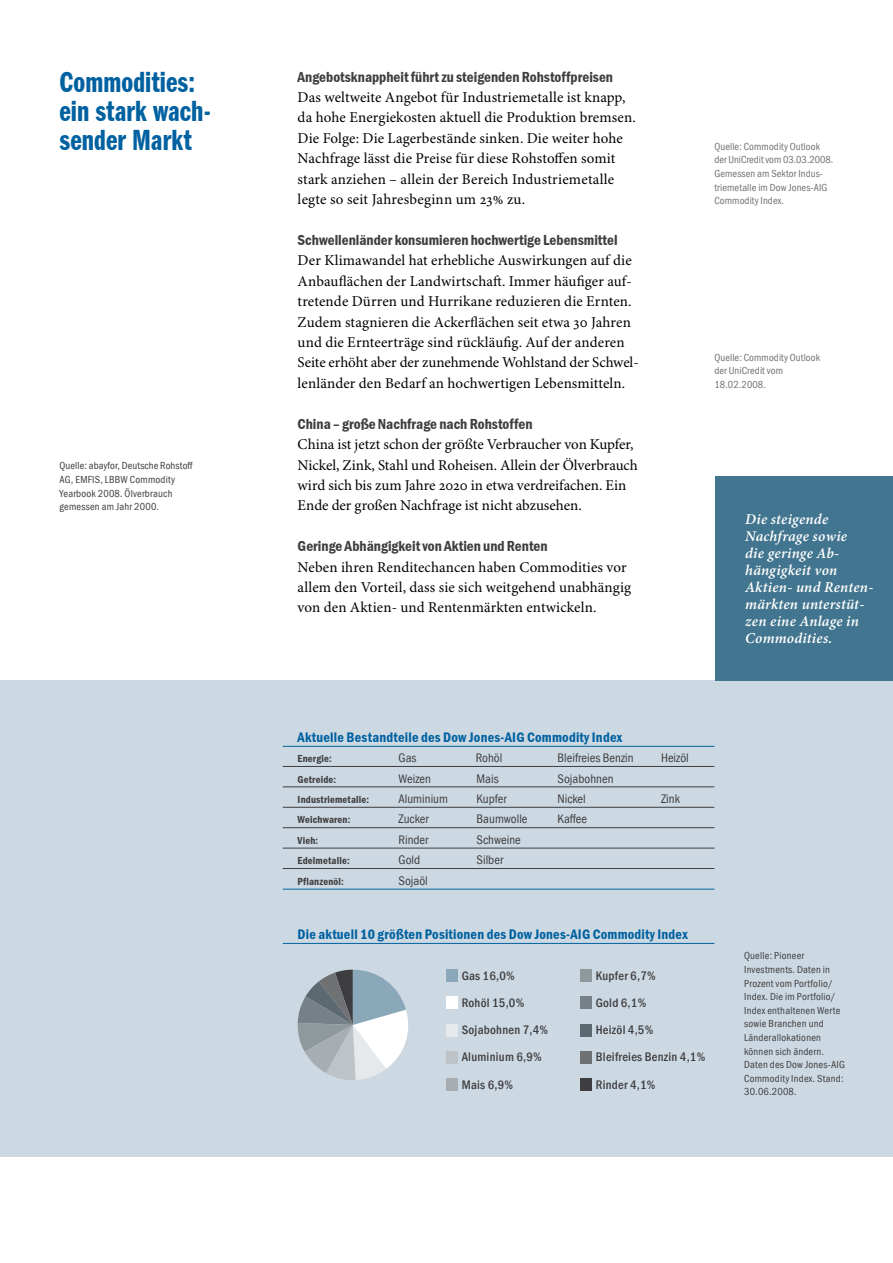
<style>
.page{position:relative;width:893px;height:1263px;background:#fff}
.page>*{position:absolute;margin:0;border:0;box-sizing:border-box;transform-origin:0 0}
.t1{font:30px/29px "PI Franklin Gothic Demi Comp";letter-spacing:.005em;color:#0061a1}
.t2{font:15px/20.4px "PI Minion";letter-spacing:.005em;color:#000}
.t3{font:600 condensed 15px "PI Franklin Gothic";color:#3e3e40}
.t4{font:italic 600 15px/17px "PI Minion";letter-spacing:.015em;color:#fff}
.t5{font:600 condensed 14.25px "PI Franklin Gothic";letter-spacing:.015em;color:#0061a1}
.t6{font:condensed 12.75px "PI Franklin Gothic";color:#3e3e40}
.t7{font:500 condensed 12.75px/27.2px "PI Franklin Gothic";letter-spacing:.02em;color:#3e3e40}
.t8{font:condensed 10.5px/13.6px "PI Franklin Gothic";letter-spacing:.02em;color:#3e3e40}
.t9{font:condensed 10.5px/13.6px "PI Franklin Gothic";letter-spacing:.01em;color:#707173}
.t10{font:600 condensed 10.5px "PI Franklin Gothic";letter-spacing:.015em;color:#3e3e40}
</style>
<div class="page">
<div style="left:0;top:680px;width:893px;height:477px;background:#cdd9e2"></div>
<div style="left:715px;top:476px;width:178px;height:204px;background:#42758f"></div>
<hr style="left:283px;top:943px;width:431px;height:1px;background:#0061a1">
<hr style="left:283px;top:746px;width:431px;height:1px;background:#0061a1">
<hr style="left:283px;top:766px;width:431px;height:1px;background:#3e3e40">
<hr style="left:283px;top:787px;width:431px;height:1px;background:#3e3e40">
<hr style="left:283px;top:807px;width:431px;height:1px;background:#3e3e40">
<hr style="left:283px;top:827px;width:431px;height:1px;background:#3e3e40">
<hr style="left:283px;top:848px;width:431px;height:1px;background:#3e3e40">
<hr style="left:283px;top:868px;width:431px;height:1px;background:#3e3e40">
<hr style="left:283px;top:889px;width:431px;height:1px;background:#0061a1">
<div style="left:446px;top:969px;width:11px;height:13px;background:#8ba8ba"></div>
<div style="left:446px;top:996px;width:11px;height:13px;background:#fff"></div>
<div style="left:446px;top:1024px;width:11px;height:12px;background:#e5e9ec"></div>
<div style="left:446px;top:1051px;width:11px;height:13px;background:#bdc3c7"></div>
<div style="left:446px;top:1078px;width:11px;height:13px;background:#a6aeb3"></div>
<div style="left:580px;top:969px;width:11px;height:13px;background:#8f989d"></div>
<div style="left:580px;top:996px;width:11px;height:13px;background:#768187"></div>
<div style="left:580px;top:1024px;width:11px;height:12px;background:#5d6971"></div>
<div style="left:580px;top:1051px;width:11px;height:13px;background:#707173"></div>
<div style="left:580px;top:1078px;width:11px;height:13px;background:#3e3e40"></div>
<svg style="left:297px;top:970px;width:111px;height:110px"></svg>
<h1 class="t1" style="left:60px;top:68px;width:153px">Commodities: ein stark wach&shy;sender Markt</h1>
<p class="t8" style="left:60px;top:459px;width:135px">Quelle: abayfor, Deutsche Rohstoff<br>AG, EMFIS, LBBW Commodity<br>Yearbook 2008. Ölverbrauch gemessen am Jahr 2000.</p>
<p class="t3" style="left:298px;top:68px;width:317px">Angebotsknappheit führt zu steigenden Rohstoffpreisen</p>
<p class="t2" style="left:298px;top:88px;width:340px">Das weltweite Angebot für Industriemetalle ist knapp, da hohe Energiekosten aktuell die Produktion bremsen.<br>Die Folge: Die Lagerbestände sinken. Die weiter hohe Nachfrage lässt die Preise für diese Rohstoffen somit stark anziehen – allein der Bereich Industriemetalle legte so seit Jahresbeginn um 23% zu.</p>
<p class="t3" style="left:298px;top:231px;width:321px">Schwellenländer konsumieren hochwertige Lebensmittel</p>
<p class="t2" style="left:298px;top:251px;width:342px">Der Klimawandel hat erhebliche Auswirkungen auf die Anbauflächen der Landwirtschaft. Immer häufiger auf&shy;tretende Dürren und Hurrikane reduzieren die Ernten.<br>Zudem stagnieren die Ackerflächen seit etwa 30 Jahren und die Ernteerträge sind rückläufig. Auf der anderen Seite erhöht aber der zunehmende Wohlstand der Schwel&shy;lenländer den Bedarf an hochwertigen Lebensmitteln.</p>
<p class="t3" style="left:298px;top:415px;width:236px">China – große Nachfrage nach Rohstoffen</p>
<p class="t2" style="left:298px;top:435px;width:342px">China ist jetzt schon der größte Verbraucher von Kupfer, Nickel, Zink, Stahl und Roheisen. Allein der Ölverbrauch wird sich bis zum Jahre 2020 in etwa verdreifachen. Ein Ende der großen Nachfrage ist nicht abzusehen.</p>
<p class="t3" style="left:298px;top:537px;width:252px">Geringe Abhängigkeit von Aktien und Renten</p>
<p class="t2" style="left:298px;top:557px;width:335px">Neben ihren Renditechancen haben Commodities vor allem den Vorteil, dass sie sich weitgehend unabhängig von den Aktien- und Rentenmärkten entwickeln.</p>
<p class="t9" style="left:714px;top:140px;width:121px">Quelle: Commodity Outlook der UniCredit vom 03.03.2008.<br>Gemessen am Sektor Indus&shy;triemetalle im Dow Jones-AIG<br>Commodity Index.</p>
<p class="t9" style="left:714px;top:350px;width:107px">Quelle: Commodity Outlook der UniCredit vom<br>18.02.2008.</p>
<p class="t4" style="left:745px;top:512px;width:130px">Die steigende<br>Nachfrage sowie<br>die geringe Ab&shy;hängigkeit von<br>Aktien- und Renten&shy;märkten unterstüt&shy;zen eine Anlage in<br>Commodities.</p>
<p class="t5" style="left:298px;top:728px;width:326px">Aktuelle Bestandteile des Dow Jones-AIG Commodity Index</p>
<p class="t10" style="left:298px;top:752px;width:36px">Energie:</p>
<p class="t6" style="left:399px;top:750px;width:20px">Gas</p>
<p class="t6" style="left:476px;top:750px;width:28px">Rohöl</p>
<p class="t6" style="left:558px;top:750px;width:78px">Bleifreies Benzin</p>
<p class="t6" style="left:661px;top:750px;width:29px">Heizöl</p>
<p class="t10" style="left:298px;top:773px;width:40px">Getreide:</p>
<p class="t6" style="left:399px;top:770px;width:34px">Weizen</p>
<p class="t6" style="left:477px;top:770px;width:24px">Mais</p>
<p class="t6" style="left:558px;top:770px;width:58px">Sojabohnen</p>
<p class="t10" style="left:298px;top:793px;width:73px">Industriemetalle:</p>
<p class="t6" style="left:399px;top:791px;width:51px">Aluminium</p>
<p class="t6" style="left:477px;top:791px;width:32px">Kupfer</p>
<p class="t6" style="left:558px;top:791px;width:30px">Nickel</p>
<p class="t6" style="left:661px;top:791px;width:20px">Zink</p>
<p class="t10" style="left:298px;top:814px;width:54px">Weichwaren:</p>
<p class="t6" style="left:399px;top:811px;width:32px">Zucker</p>
<p class="t6" style="left:477px;top:811px;width:53px">Baumwolle</p>
<p class="t6" style="left:557px;top:811px;width:31px">Kaffee</p>
<p class="t10" style="left:298px;top:834px;width:22px">Vieh:</p>
<p class="t6" style="left:399px;top:832px;width:31px">Rinder</p>
<p class="t6" style="left:477px;top:832px;width:46px">Schweine</p>
<p class="t10" style="left:298px;top:854px;width:54px">Edelmetalle:</p>
<p class="t6" style="left:399px;top:852px;width:23px">Gold</p>
<p class="t6" style="left:477px;top:852px;width:28px">Silber</p>
<p class="t10" style="left:298px;top:875px;width:48px">Pflanzenöl:</p>
<p class="t6" style="left:399px;top:872px;width:31px">Sojaöl</p>
<p class="t5" style="left:298px;top:926px;width:391px">Die aktuell 10 größten Positionen des Dow Jones-AIG Commodity Index</p>
<p class="t7" style="left:462px;top:962px;width:88px">Gas 16,0%<br>Rohöl 15,0%<br>Sojabohnen 7,4%<br>Aluminium 6,9%<br>Mais 6,9%</p>
<p class="t7" style="left:596px;top:962px;width:111px">Kupfer 6,7%<br>Gold 6,1%<br>Heizöl 4,5%<br>Bleifreies Benzin 4,1%<br>Rinder 4,1%</p>
<p class="t8" style="left:744px;top:949px;width:102px">Quelle: Pioneer<br>Investments. Daten in<br>Prozent vom Portfolio/<br>Index. Die im Portfolio/<br>Index enthaltenen Werte sowie Branchen und<br>Länderallokationen können sich ändern.<br>Daten des Dow Jones-AIG<br>Commodity Index. Stand:<br>30.06.2008.</p>
</div>
